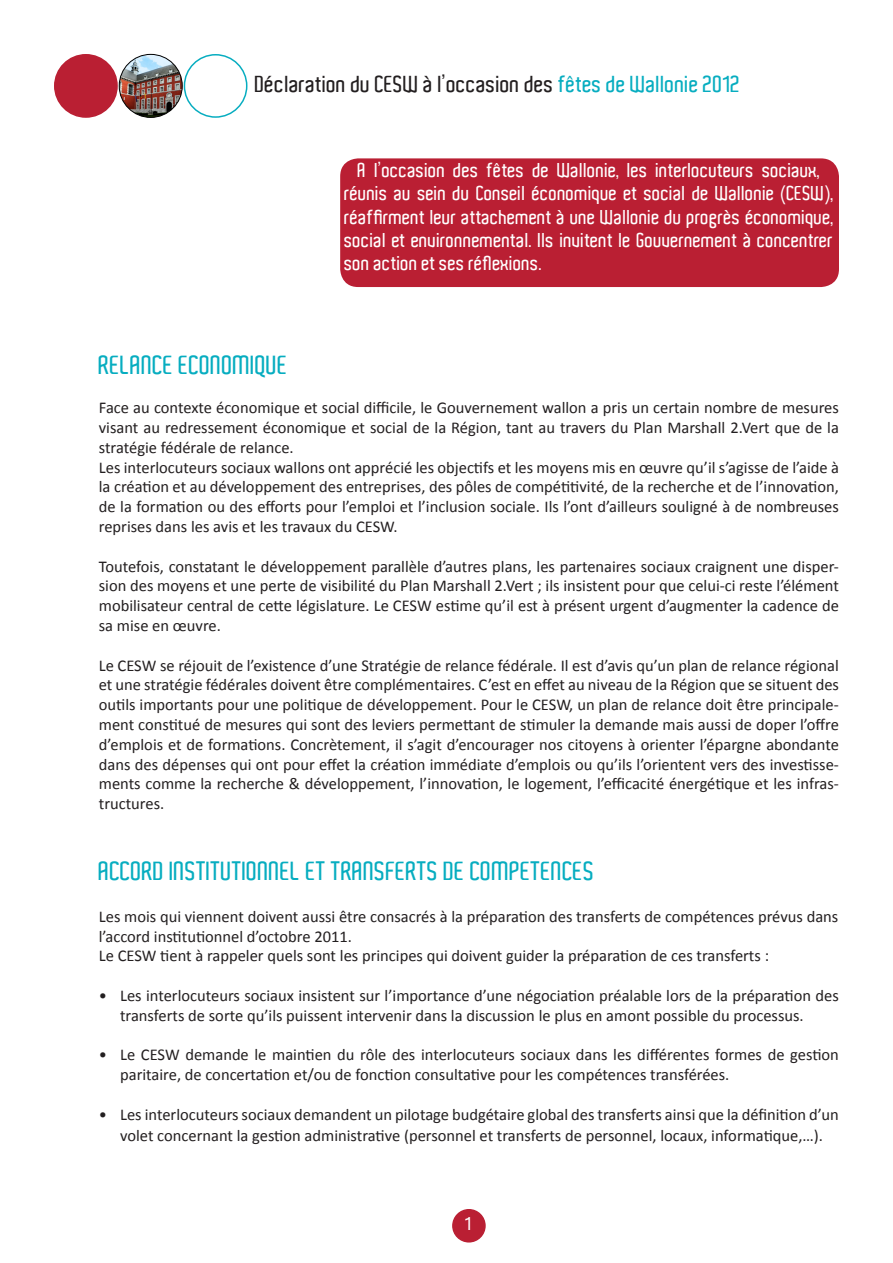
<style>
.page{position:relative;width:893px;height:1263px;background:#fff}
.page>*{position:absolute;margin:0;border:0;box-sizing:border-box;transform-origin:0 0}
.t1{font:600 25.5px "Aldo";color:#07adc0}
.t2{font:600 22.5px "Aldo";color:#231f20}
.t3{font:600 19.5px/23.4px "Aldo";color:#fff}
.t4{font:600 18px "Aldo";color:#fff}
.t5{font:16.5px/19.8px "Calibri";color:#231f20;text-align:justify}
.s1{color:#07adc0}
</style>
<div class="page">
<div style="left:340px;top:158px;width:499px;height:129px;background:#ba1f33;border-radius:18px"></div>
<div style="left:55px;top:55px;width:62px;height:62px;background:#ba1f33;border-radius:50%"></div>
<div style="left:54px;top:54px;width:64px;height:64px;border:2px solid #ba1f33;border-radius:50%"></div>
<div style="left:184px;top:54px;width:63px;height:64px;border:2px solid #07adc0;border-radius:50%"></div>
<img style="left:119px;top:54px;width:63px;height:63px;border-radius:32px">
<div style="left:119px;top:54px;width:64px;height:64px;border:1px solid #000;border-radius:50%"></div>
<div style="left:453px;top:1210px;width:32px;height:32px;background:#ba1f33;border-radius:50%"></div>
<div style="left:452px;top:1209px;width:34px;height:33px;border:2px solid #ba1f33;border-radius:50%"></div>
<p class="t2" style="left:255px;top:71px;width:487px">Déclaration du CESW à l’occasion des <span class="s1">fêtes de Wallonie 2012</span></p>
<p class="t3" style="left:344px;top:158px;width:490px;text-indent:14px">A l’occasion des fêtes de Wallonie, les interlocuteurs sociaux, réunis au sein du Conseil économique et social de Wallonie (CESW), réaffirment leur attachement à une Wallonie du progrès économique, social et environnemental. Ils invitent le Gouvernement à concentrer son action et ses réflexions.</p>
<p class="t1" style="left:99px;top:350px;width:191px">RELANCE ECONOMIQUE</p>
<p class="t5" style="left:99px;top:397px;width:742px">Face au contexte économique et social difficile, le Gouvernement wallon a pris un certain nombre de mesures visant au redressement économique et social de la Région, tant au travers du Plan Marshall 2.Vert que de la stratégie fédérale de relance.</p>
<p class="t5" style="left:99px;top:456px;width:742px">Les interlocuteurs sociaux wallons ont apprécié les objectifs et les moyens mis en œuvre qu’il s’agisse de l’aide à la création et au développement des entreprises, des pôles de compétitivité, de la recherche et de l’innovation, de la formation ou des efforts pour l’emploi et l’inclusion sociale. Ils l’ont d’ailleurs souligné à de nombreuses reprises dans les avis et les travaux du CESW.</p>
<p class="t5" style="left:99px;top:555px;width:742px">Toutefois, constatant le développement parallèle d’autres plans, les partenaires sociaux craignent une disper&shy;sion des moyens et une perte de visibilité du Plan Marshall 2.Vert ; ils insistent pour que celui-ci reste l’élément mobilisateur central de cette législature. Le CESW estime qu’il est à présent urgent d’augmenter la cadence de sa mise en œuvre.</p>
<p class="t5" style="left:99px;top:654px;width:742px">Le CESW se réjouit de l’existence d’une Stratégie de relance fédérale. Il est d’avis qu’un plan de relance régional et une stratégie fédérales doivent être complémentaires. C’est en effet au niveau de la Région que se situent des outils importants pour une politique de développement. Pour le CESW, un plan de relance doit être principale&shy;ment constitué de mesures qui sont des leviers permettant de stimuler la demande mais aussi de doper l’offre d’emplois et de formations. Concrètement, il s’agit d’encourager nos citoyens à orienter l’épargne abondante dans des dépenses qui ont pour effet la création immédiate d’emplois ou qu’ils l’orientent vers des investisse&shy;ments comme la recherche &amp; développement, l’innovation, le logement, l’efficacité énergétique et les infras&shy;tructures.</p>
<p class="t1" style="left:99px;top:857px;width:497px">ACCORD INSTITUTIONNEL ET TRANSFERTS DE COMPETENCES</p>
<p class="t5" style="left:99px;top:905px;width:741px">Les mois qui viennent doivent aussi être consacrés à la préparation des transferts de compétences prévus dans l’accord institutionnel d’octobre 2011.</p>
<p class="t5" style="left:99px;top:945px;width:672px">Le CESW tient à rappeler quels sont les principes qui doivent guider la préparation de ces transferts :</p>
<p class="t5" style="left:120px;top:985px;width:720px;text-indent:-21px">• Les interlocuteurs sociaux insistent sur l’importance d’une négociation préalable lors de la préparation des transferts de sorte qu’ils puissent intervenir dans la discussion le plus en amont possible du processus.</p>
<p class="t5" style="left:120px;top:1044px;width:720px;text-indent:-21px">• Le CESW demande le maintien du rôle des interlocuteurs sociaux dans les différentes formes de gestion paritaire, de concertation et/ou de fonction consultative pour les compétences transférées.</p>
<p class="t5" style="left:99px;top:1103px;width:741px;line-height:21.6px;text-align:center">• Les interlocuteurs sociaux demandent un pilotage budgétaire global des transferts ainsi que la définition d’un volet concernant la gestion administrative (personnel et transferts de personnel, locaux, informatique,…).</p>
<p class="t4" style="left:466px;top:1214px;width:8px">1</p>
</div>
